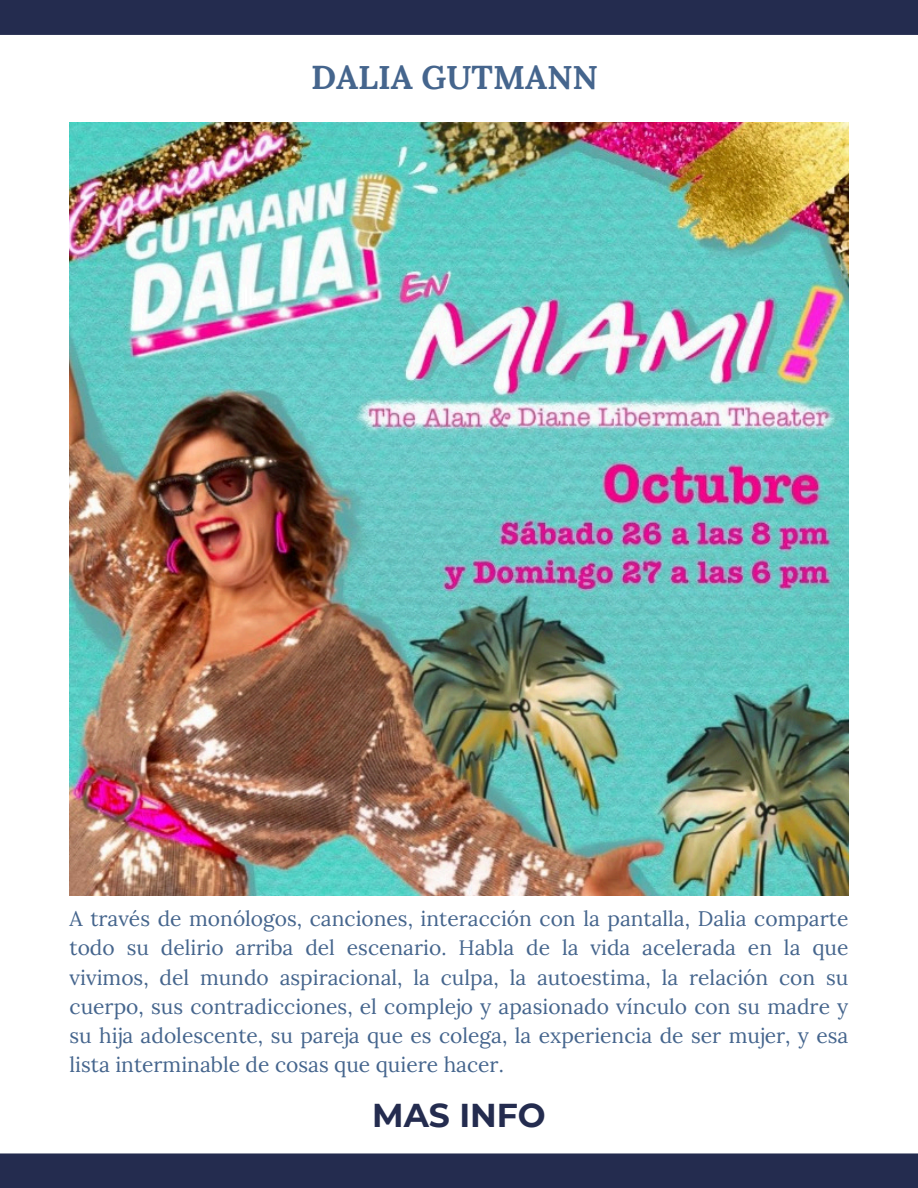
<style>
.page{position:relative;width:918px;height:1188px;background:#fff}
.page>*{position:absolute;margin:0;border:0;box-sizing:border-box;transform-origin:0 0}
.t1{font:700 33px "Lora";color:#45658d}
.t2{font:700 33px "Montserrat";color:#242c4f}
.t3{font:21px/29.2px "Lora";color:#45658d;text-align:justify}
</style>
<div class="page">
<div style="left:0;top:0;width:918px;height:35px;background:#242c4f"></div>
<div style="left:0;top:1153px;width:918px;height:35px;background:#242c4f"></div>
<img style="left:70px;top:123px;width:778px;height:773px">
<p class="t1" style="left:311px;top:56px;width:289px">DALIA GUTMANN</p>
<p class="t3" style="left:70px;top:904px;width:780px">A través de monólogos, canciones, interacción con la pantalla, Dalia comparte todo su delirio arriba del escenario. Habla de la vida acelerada en la que vivimos, del mundo aspiracional, la culpa, la autoestima, la relación con su cuerpo, sus contradicciones, el complejo y apasionado vínculo con su madre y su hija adolescente, su pareja que es colega, la experiencia de ser mujer, y esa lista interminable de cosas que quiere hacer.</p>
<h1 class="t2" style="left:372px;top:1095px;width:175px">MAS INFO</h1>
</div>
